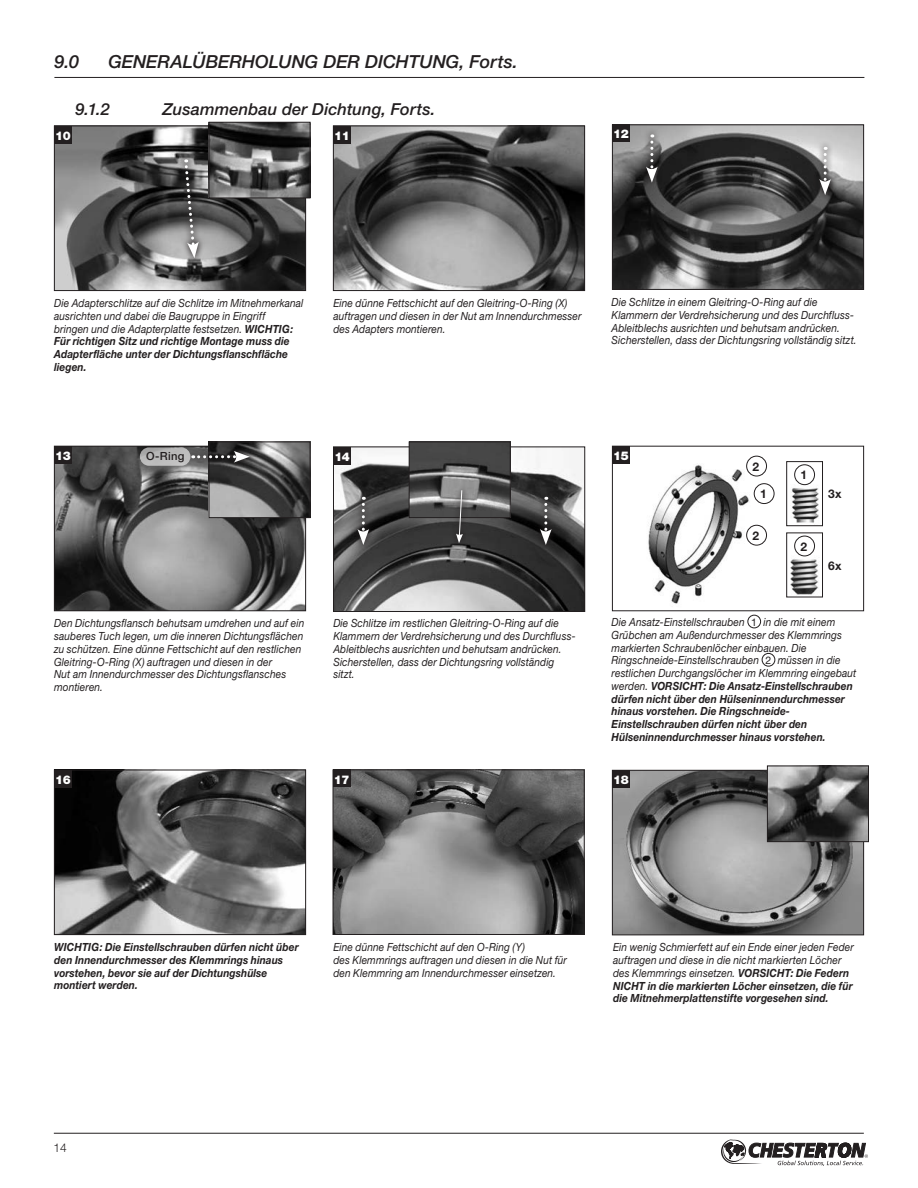
<style>
.page{position:relative;width:918px;height:1188px;background:#fff}
.page>*{position:absolute;margin:0;border:0;box-sizing:border-box;transform-origin:0 0}
.t1{font:italic 500 18px "Helvetica Neue";letter-spacing:-.005em;color:#231f20}
.t2{font:italic 500 16.5px "Helvetica Neue";letter-spacing:.005em;color:#231f20}
.t3{font:900 12px "Helvetica Neue CE";letter-spacing:-.05em;color:#fff}
.t4{font:700 12px "Helvetica Neue CE";color:#231f20}
.t5{font:300 12px "Helvetica Neue CE";color:#231f20}
.t6{font:italic 11.25px/12.8px "Helvetica Neue CE";letter-spacing:.01em;color:#231f20;scale:.9 1}
.t7{font:italic 700 11.25px/12.8px "Helvetica Neue CE";letter-spacing:.005em;color:#231f20;scale:.9 1}
.t8{font:500 11.25px "Helvetica Neue CE";color:#231f20}
.s1{font-weight:700}
.s2{font-style:normal;font-size:10.5px}
</style>
<div class="page">
<img style="left:614px;top:772px;width:248px;height:161px">
<div style="left:612px;top:770px;width:252px;height:165px;border:1px solid #231f20"></div>
<svg style="left:721px;top:1139px;width:147px;height:27px"></svg>
<hr style="left:54px;top:1133px;width:810px;height:1px;background:#231f20">
<img style="left:56px;top:772px;width:248px;height:161px">
<div style="left:54px;top:770px;width:252px;height:165px;border:1px solid #231f20"></div>
<div style="left:54px;top:770px;width:18px;height:18px;background:#231f20"></div>
<img style="left:648px;top:455px;width:175px;height:149px">
<div style="left:612px;top:446px;width:252px;height:165px;border:1px solid #231f20"></div>
<div style="left:612px;top:446px;width:18px;height:18px;background:#231f20"></div>
<div style="left:747px;top:615px;width:14px;height:13px;border:1px solid #231f20;border-radius:50%"></div>
<div style="left:762px;top:653px;width:13px;height:14px;border:1px solid #231f20;border-radius:50%"></div>
<img style="left:335px;top:128px;width:248px;height:161px">
<div style="left:333px;top:126px;width:252px;height:165px;border:1px solid #231f20"></div>
<div style="left:333px;top:126px;width:18px;height:18px;background:#231f20"></div>
<div style="left:612px;top:770px;width:18px;height:18px;background:#231f20"></div>
<img style="left:614px;top:126px;width:248px;height:162px">
<div style="left:612px;top:124px;width:252px;height:166px;border:1px solid #231f20"></div>
<div style="left:612px;top:124px;width:18px;height:18px;background:#231f20"></div>
<img style="left:56px;top:448px;width:248px;height:161px">
<div style="left:54px;top:446px;width:252px;height:165px;border:1px solid #231f20"></div>
<div style="left:54px;top:446px;width:18px;height:18px;background:#231f20"></div>
<img style="left:56px;top:128px;width:248px;height:161px">
<div style="left:54px;top:126px;width:252px;height:165px;border:1px solid #231f20"></div>
<div style="left:54px;top:126px;width:18px;height:18px;background:#231f20"></div>
<img style="left:335px;top:772px;width:248px;height:161px">
<div style="left:333px;top:770px;width:252px;height:165px;border:1px solid #231f20"></div>
<div style="left:333px;top:770px;width:18px;height:18px;background:#231f20"></div>
<hr style="left:54px;top:77px;width:810px;height:1px;background:#231f20">
<img style="left:769px;top:768px;width:98px;height:72px">
<div style="left:767px;top:766px;width:102px;height:76px;border:1px solid #231f20"></div>
<img style="left:211px;top:124px;width:97px;height:72px">
<div style="left:209px;top:122px;width:101px;height:76px;border:1px solid #231f20"></div>
<img style="left:211px;top:444px;width:97px;height:72px">
<div style="left:209px;top:442px;width:101px;height:76px;border:1px solid #231f20"></div>
<img style="left:335px;top:449px;width:248px;height:161px">
<div style="left:333px;top:447px;width:252px;height:165px;border:1px solid #231f20"></div>
<div style="left:333px;top:447px;width:18px;height:18px;background:#231f20"></div>
<svg style="left:178px;top:153px;width:27px;height:111px"></svg>
<svg style="left:183px;top:159px;width:16px;height:99px;background:#747374"></svg>
<svg style="left:185px;top:444px;width:71px;height:25px"></svg>
<svg style="left:193px;top:451px;width:57px;height:12px"></svg>
<svg style="left:639px;top:128px;width:25px;height:61px"></svg>
<svg style="left:646px;top:134px;width:12px;height:49px"></svg>
<svg style="left:533px;top:490px;width:25px;height:61px"></svg>
<svg style="left:540px;top:497px;width:12px;height:48px"></svg>
<svg style="left:351px;top:490px;width:25px;height:61px"></svg>
<svg style="left:357px;top:497px;width:12px;height:48px"></svg>
<svg style="left:813px;top:140px;width:25px;height:61px"></svg>
<svg style="left:819px;top:147px;width:12px;height:48px"></svg>
<svg style="left:140px;top:447px;width:51px;height:19px"></svg>
<img style="left:788px;top:539px;width:33px;height:56px">
<div style="left:786px;top:532px;width:37px;height:65px;border:1px solid #231f20"></div>
<div style="left:795px;top:536px;width:20px;height:20px;background:#fff;border-radius:50%"></div>
<div style="left:794px;top:536px;width:21px;height:20px;border:1px solid #231f20;border-radius:50%"></div>
<img style="left:788px;top:468px;width:33px;height:56px">
<div style="left:786px;top:461px;width:37px;height:65px;border:1px solid #231f20"></div>
<div style="left:795px;top:465px;width:20px;height:20px;background:#fff;border-radius:50%"></div>
<div style="left:794px;top:464px;width:21px;height:21px;border:1px solid #231f20;border-radius:50%"></div>
<div style="left:754px;top:484px;width:20px;height:20px;background:#fff;border-radius:50%"></div>
<div style="left:754px;top:483px;width:20px;height:21px;border:1px solid #231f20;border-radius:50%"></div>
<div style="left:747px;top:525px;width:20px;height:20px;background:#fff;border-radius:50%"></div>
<div style="left:746px;top:525px;width:21px;height:21px;border:1px solid #231f20;border-radius:50%"></div>
<div style="left:747px;top:456px;width:20px;height:20px;background:#fff;border-radius:50%"></div>
<div style="left:746px;top:456px;width:21px;height:20px;border:1px solid #231f20;border-radius:50%"></div>
<img style="left:411px;top:444px;width:98px;height:72px">
<div style="left:409px;top:442px;width:102px;height:76px;border:1px solid #231f20"></div>
<svg style="left:449px;top:484px;width:20px;height:66px"></svg>
<svg style="left:456px;top:490px;width:7px;height:53px"></svg>
<h1 class="t1" style="left:54px;top:51px;width:26px">9.0</h1>
<h1 class="t1" style="left:108px;top:51px;width:411px">GENERALÜBERHOLUNG DER DICHTUNG, Forts.</h1>
<h2 class="t2" style="left:75px;top:99px;width:36px">9.1.2</h2>
<h2 class="t2" style="left:162px;top:99px;width:275px">Zusammenbau der Dichtung, Forts.</h2>
<p class="t3" style="left:55px;top:128px;width:17px">10</p>
<p class="t3" style="left:334px;top:128px;width:17px">11</p>
<p class="t3" style="left:613px;top:127px;width:17px">12</p>
<p class="t6" style="left:54px;top:297px;width:279px">Die Adapterschlitze auf die Schlitze im Mitnehmerkanal ausrichten und dabei die Baugruppe in Eingriff<br>bringen und die Adapterplatte festsetzen. <span class="s1">WICHTIG:<br>Für richtigen Sitz und richtige Montage muss die Adapterfläche unter der Dichtungsflanschfläche liegen.</span></p>
<p class="t6" style="left:333px;top:297px;width:277px">Eine dünne Fettschicht auf den Gleitring-O-Ring (X) auftragen und diesen in der Nut am Innendurchmesser des Adapters montieren.</p>
<p class="t6" style="left:612px;top:296px;width:274px">Die Schlitze in einem Gleitring-O-Ring auf die Klammern der Verdrehsicherung und des Durchfluss-Ableitblechs ausrichten und behutsam andrücken.<br>Sicherstellen, dass der Dichtungsring vollständig sitzt.</p>
<p class="t3" style="left:55px;top:448px;width:17px">13</p>
<p class="t8" style="left:146px;top:449px;width:40px">O-Ring</p>
<p class="t3" style="left:334px;top:449px;width:17px">1 47</p>
<p class="t3" style="left:613px;top:448px;width:17px">15</p>
<p class="t4" style="left:752px;top:459px;width:8px">2</p>
<p class="t4" style="left:800px;top:468px;width:8px">1</p>
<p class="t4" style="left:760px;top:487px;width:8px">1</p>
<p class="t4" style="left:828px;top:487px;width:15px">3x</p>
<p class="t4" style="left:752px;top:528px;width:8px">2</p>
<p class="t4" style="left:800px;top:539px;width:8px">2</p>
<p class="t4" style="left:828px;top:559px;width:15px">6x</p>
<p class="t6" style="left:54px;top:617px;width:280px">Den Dichtungsflansch behutsam umdrehen und auf ein sauberes Tuch legen, um die inneren Dichtungsflächen zu schützen. Eine dünne Fettschicht auf den restlichen Gleitring-O-Ring (X) auftragen und diesen in der<br>Nut am Innendurchmesser des Dichtungsflansches montieren.</p>
<p class="t6" style="left:333px;top:617px;width:271px">Die Schlitze im restlichen Gleitring-O-Ring auf die Klammern der Verdrehsicherung und des Durchfluss-Ableitblechs ausrichten und behutsam andrücken.<br>Sicherstellen, dass der Dichtungsring vollständig sitzt.</p>
<p class="t6" style="left:612px;top:616px;width:274px">Die Ansatz-Einstellschrauben <span class="s2">1</span> in die mit einem Grübchen am Außendurchmesser des Klemmrings markierten Schraubenlöcher einbauen. Die Ringschneide-Einstellschrauben <span class="s2">2</span> müssen in die restlichen Durchgangslöcher im Klemmring eingebaut werden. <span class="s1">VORSICHT: Die Ansatz-Einstellschrauben dürfen nicht über den Hülseninnendurchmesser hinaus vorstehen. Die Ringschneide-Einstellschrauben dürfen nicht über den Hülseninnendurchmesser hinaus vorstehen.</span></p>
<p class="t3" style="left:55px;top:772px;width:17px">16</p>
<p class="t3" style="left:334px;top:772px;width:17px">17</p>
<p class="t3" style="left:613px;top:772px;width:17px">18</p>
<p class="t7" style="left:54px;top:941px;width:273px">WICHTIG: Die Einstellschrauben dürfen nicht über den Innendurchmesser des Klemmrings hinaus vorstehen, bevor sie auf der Dichtungshülse montiert werden.</p>
<p class="t6" style="left:333px;top:941px;width:261px">Eine dünne Fettschicht auf den O-Ring (Y)<br>des Klemmrings auftragen und diesen in die Nut für den Klemmring am Innendurchmesser einsetzen.</p>
<p class="t6" style="left:613px;top:941px;width:269px">Ein wenig Schmierfett auf ein Ende einer jeden Feder auftragen und diese in die nicht markierten Löcher des Klemmrings einsetzen. <span class="s1">VORSICHT: Die Federn NICHT in die markierten Löcher einsetzen, die für die Mitnehmerplattenstifte vorgesehen sind.</span></p>
<p class="t5" style="left:53px;top:1140px;width:15px">14</p>
</div>
